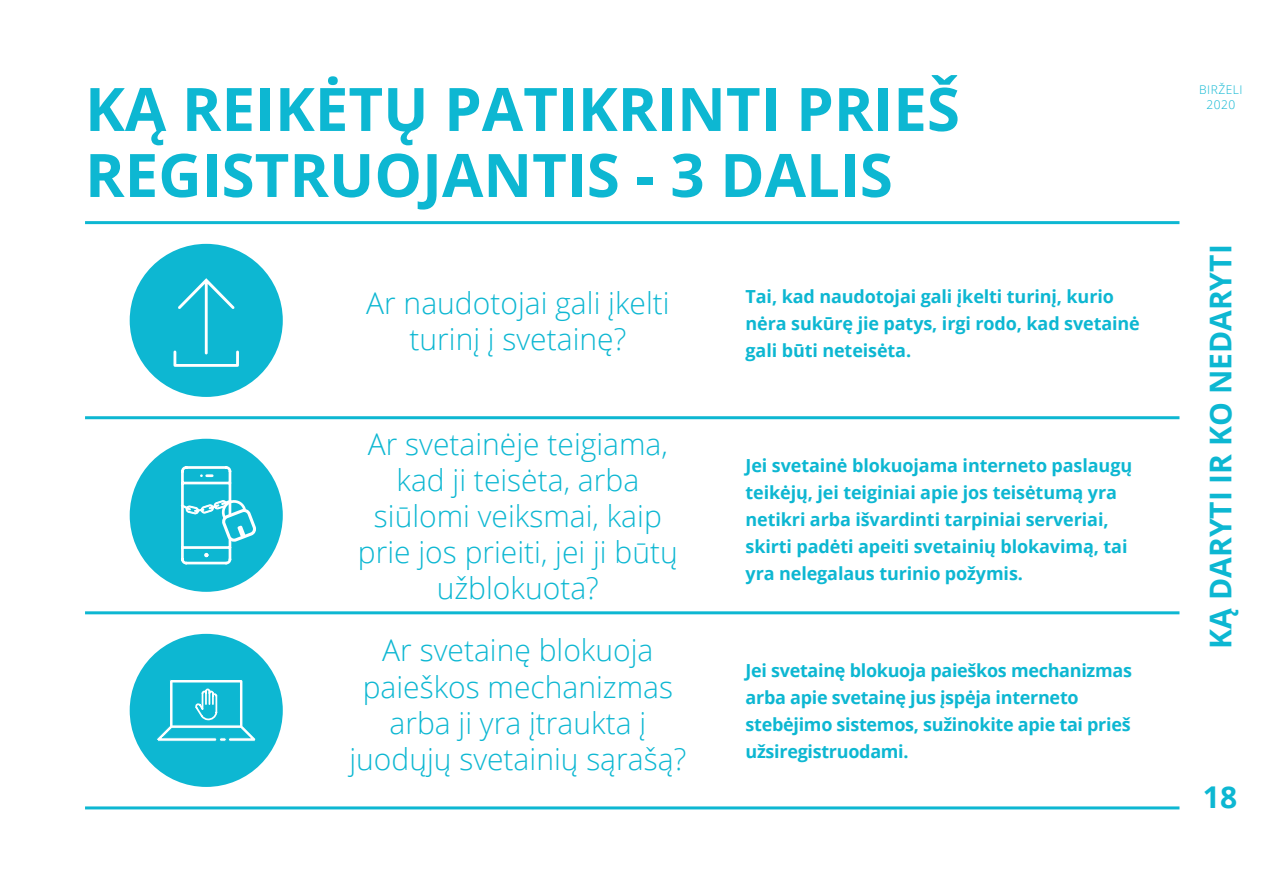
<style>
.page{position:relative;width:1263px;height:893px;background:#fff}
.page>*{position:absolute;margin:0;border:0;box-sizing:border-box;transform-origin:0 0}
.t1{font:700 60px/66px "Open Sans";color:#0db7d2}
.t2{font:300 30px/36px "Open Sans";color:#0db7d2;text-align:center}
.t3{font:700 30px "Open Sans";color:#0db7d2}
.t4{font:700 18px/27px "Open Sans";letter-spacing:-.005em;color:#0db7d2}
.t5{font:300 12px/15px "Open Sans";letter-spacing:.04em;color:#0db7d2;text-align:center}
</style>
<div class="page">
<hr style="left:85px;top:221px;width:1094px;height:3px;background:#0db7d2">
<hr style="left:85px;top:806px;width:1094px;height:3px;background:#0db7d2">
<hr style="left:85px;top:611px;width:1094px;height:3px;background:#0db7d2">
<hr style="left:85px;top:416px;width:1094px;height:3px;background:#0db7d2">
<div style="left:130px;top:244px;width:153px;height:153px;background:#0db7d2;border-radius:50%"></div>
<div style="left:173px;top:350px;width:66px;height:17px;border:3px solid #fff"></div>
<svg style="left:178px;top:278px;width:57px;height:76px"></svg>
<div style="left:130px;top:439px;width:153px;height:153px;background:#0db7d2;border-radius:50%"></div>
<svg style="left:180px;top:466px;width:76px;height:99px"></svg>
<div style="left:130px;top:634px;width:153px;height:153px;background:#0db7d2;border-radius:50%"></div>
<svg style="left:157px;top:680px;width:99px;height:62px"></svg>
<h1 class="t1" style="left:85px;top:75px;width:876px">KĄ REIKĖTŲ PATIKRINTI PRIEŠ<br>REGISTRUOJANTIS - 3 DALIS</h1>
<h2 class="t2" style="left:366px;top:285px;width:305px">Ar naudotojai gali įkelti turinį į svetainę?</h2>
<h2 class="t2" style="left:358px;top:425px;width:321px">Ar svetainėje teigiama, kad ji teisėta, arba siūlomi veiksmai, kaip prie jos prieiti, jei ji būtų užblokuota?</h2>
<h2 class="t2" style="left:349px;top:632px;width:338px">Ar svetainę blokuoja paieškos mechanizmas arba ji yra įtraukta į juodųjų svetainių sąrašą?</h2>
<p class="t4" style="left:745px;top:282px;width:396px">Tai, kad naudotojai gali įkelti turinį, kurio nėra sukūrę jie patys, irgi rodo, kad svetainė gali būti neteisėta.</p>
<p class="t4" style="left:745px;top:452px;width:388px">Jei svetainė blokuojama interneto paslaugų teikėjų, jei teiginiai apie jos teisėtumą yra netikri arba išvardinti tarpiniai serveriai, skirti padėti apeiti svetainių blokavimą, tai yra nelegalaus turinio požymis.</p>
<p class="t4" style="left:745px;top:656px;width:388px">Jei svetainę blokuoja paieškos mechanizmas arba apie svetainę jus įspėja interneto stebėjimo sistemos, sužinokite apie tai prieš užsiregistruodami.</p>
<p class="t5" style="left:1199px;top:82px;width:45px">BIRŽELI<br>2020</p>
<h2 class="t3" style="left:1199px;top:648px;width:405px;rotate:-90deg">KĄ DARYTI IR KO NEDARYTI</h2>
<h2 class="t3" style="left:1203px;top:776px;width:36px">18</h2>
</div>
